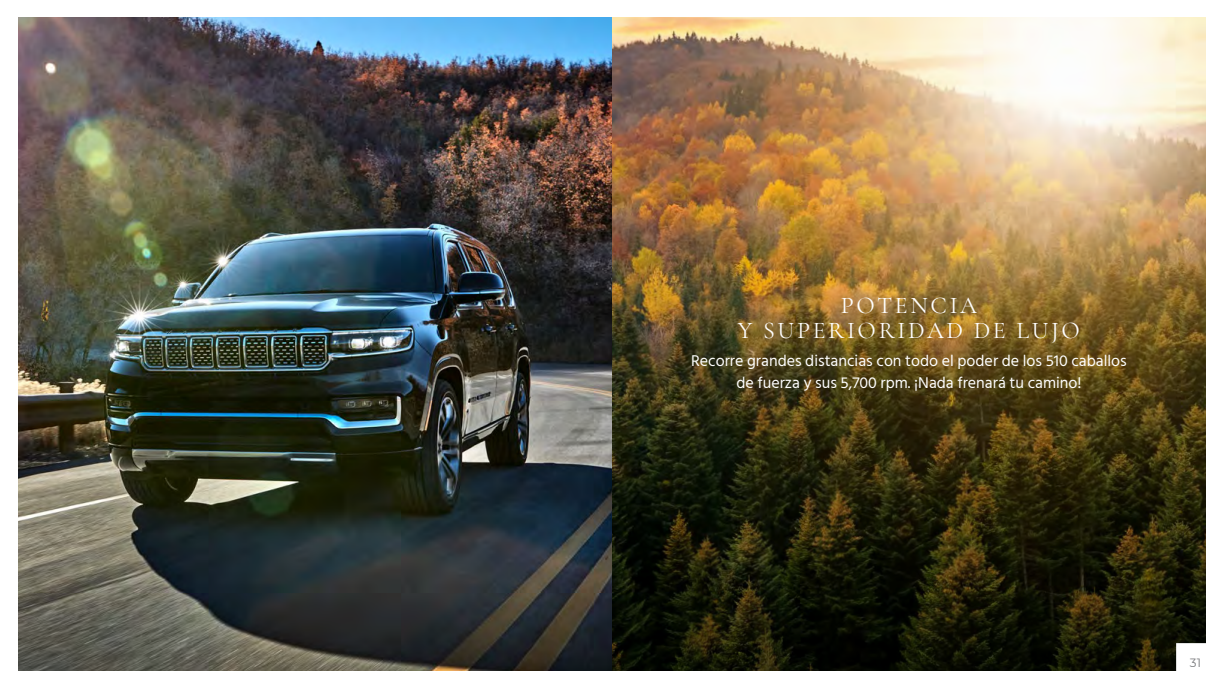
<style>
.page{position:relative;width:1224px;height:689px;background:#fff}
.page>*{position:absolute;margin:0;border:0;box-sizing:border-box;transform-origin:0 0}
.t1{font:24px/25px "Cormorant Garamond";letter-spacing:.11em;color:#fff;text-align:center}
.t2{font:16px/22px "Hind Siliguri";color:#fff;text-align:center}
.t3{font:12px "Montserrat";color:#77787b}
</style>
<div class="page">
<img style="left:18px;top:18px;width:1188px;height:652px">
<img style="left:612px;top:134px;width:594px;height:536px">
<svg style="left:1175px;top:642px;width:31px;height:29px"></svg>
<h1 class="t1" style="left:738px;top:293px;width:344px">POTENCIA<br>Y SUPERIORIDAD DE LUJO</h1>
<p class="t2" style="left:691px;top:351px;width:437px">Recorre grandes distancias con todo el poder de los 510 caballos de fuerza y sus 5,700 rpm. ¡Nada frenará tu camino!</p>
<p class="t3" style="left:1190px;top:654px;width:13px">31</p>
</div>
